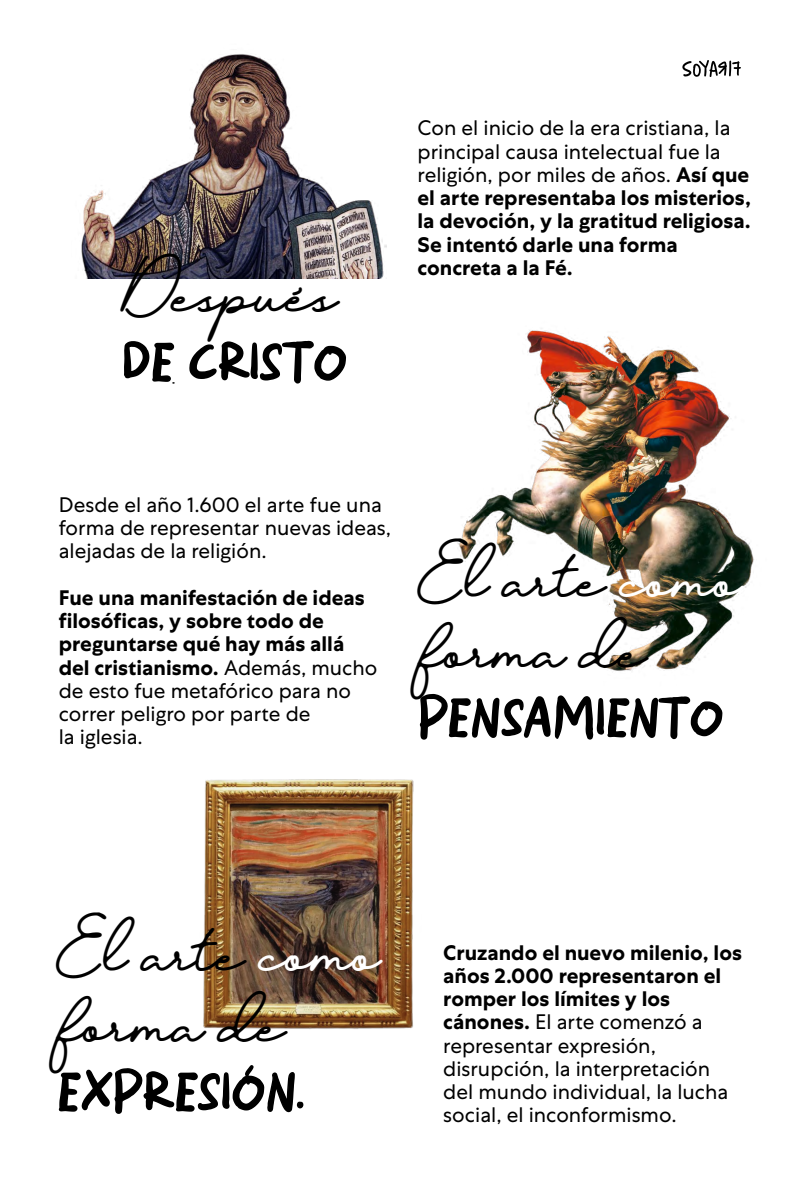
<style>
.page{position:relative;width:810px;height:1200px;background:#fff}
.page>*{position:absolute;margin:0;border:0;box-sizing:border-box;transform-origin:0 0}
.t1{font:55.43px "Boyrun";letter-spacing:-.025em;color:#000}
.t2{font:31.5px "Candelia";color:#000}
.t3{font:700 21px/23.2px "Centra No 1";color:#000}
.t4{font:21px/23.2px "Centra No 1";color:#000}
.s1{font-weight:400}
.s2{color:#fff}
.s3{font-weight:700}
</style>
<div class="page">
<img style="left:457px;top:328px;width:297px;height:343px">
<img style="left:81px;top:54px;width:306px;height:225px">
<img style="left:203px;top:779px;width:211px;height:250px">
<svg style="left:124px;top:341px;width:51px;height:43px"></svg>
<svg style="left:189px;top:340px;width:157px;height:44px"></svg>
<svg style="left:419px;top:693px;width:304px;height:47px"></svg>
<svg style="left:59px;top:1065px;width:245px;height:49px"></svg>
<svg style="left:682px;top:60px;width:59px;height:17px"></svg>
<h2 class="t2" style="left:120px;top:283px;width:216px">Después</h2>
<h1 class="t1" style="left:120px;top:340px;width:229px">DE CRISTO</h1>
<p class="t3" style="left:418px;top:117px;width:335px"><span class="s1">Con el inicio de la era cristiana, la principal causa intelectual fue la religión, por miles de años.</span> Así que el arte representaba los misterios, la devoción, y la gratitud religiosa.<br>Se intentó darle una forma concreta a la Fé.</p>
<p class="t4" style="left:59px;top:493px;width:334px">Desde el año 1.600 el arte fue una forma de representar nuevas ideas, alejadas de la religión.</p>
<p class="t3" style="left:59px;top:586px;width:320px">Fue una manifestación de ideas filosóficas, y sobre todo de preguntarse qué hay más allá del cristianismo. <span class="s1">Además, mucho de esto fue metafórico para no correr peligro por parte de<br>la iglesia.</span></p>
<h2 class="t2" style="left:417px;top:568px;width:322px">El arte <span class="s2">como</span></h2>
<h2 class="t2" style="left:417px;top:638px;width:227px">forma de</h2>
<h1 class="t1" style="left:417px;top:695px;width:309px">PENSAMIENTO</h1>
<h2 class="t2" style="left:56px;top:942px;width:322px">El arte <span class="s2">como</span></h2>
<h2 class="t2" style="left:56px;top:1013px;width:227px">forma de</h2>
<h1 class="t1" style="left:56px;top:1070px;width:251px">EXPRESIÓN.</h1>
<p class="t4" style="left:443px;top:941px;width:300px"><span class="s3">Cruzando el nuevo milenio, los años 2.000 representaron el romper los límites y los cánones.</span> El arte comenzó a representar expresión, disrupción, la interpretación del mundo individual, la lucha social, el inconformismo.</p>
</div>
